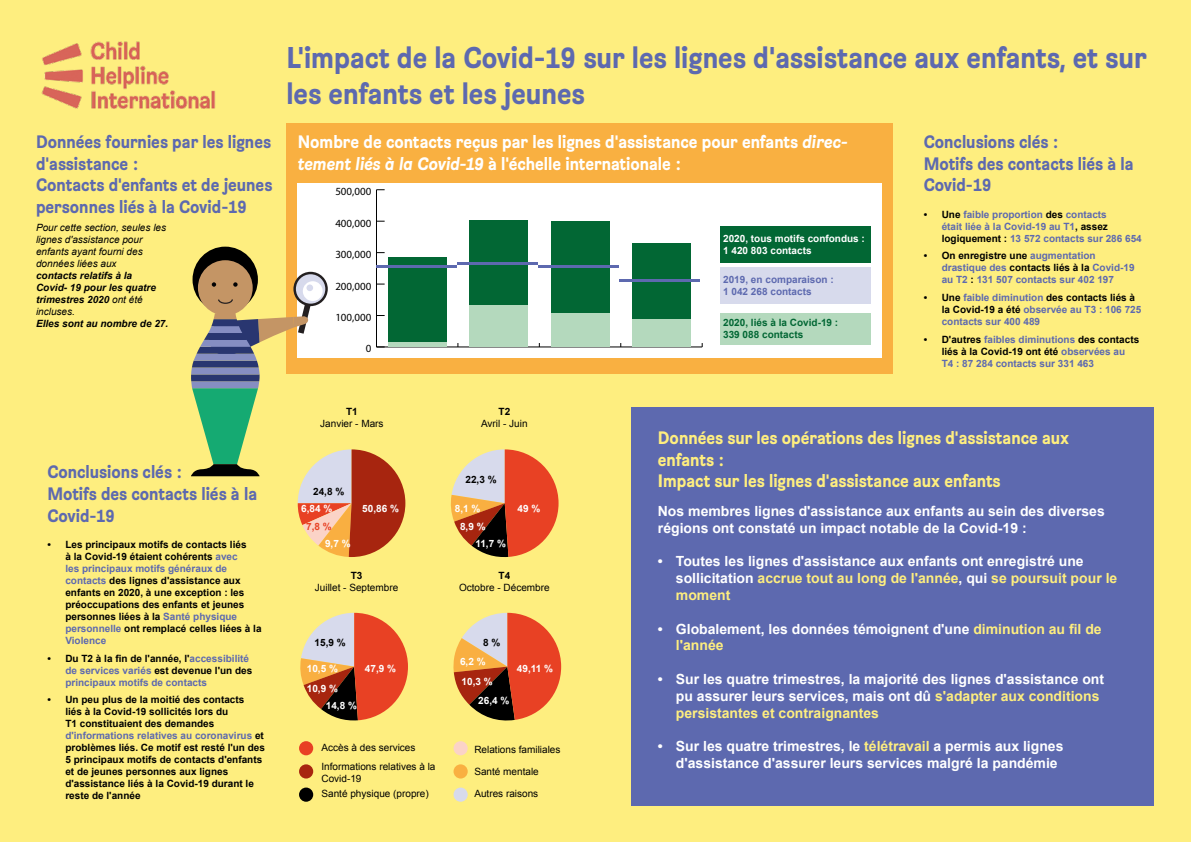
<style>
.page{position:relative;width:1191px;height:842px;background:#feee7f}
.page>*{position:absolute;margin:0;border:0;box-sizing:border-box;transform-origin:0 0}
.t1{font:700 30px/36px "Brezel Grotesk";color:#5d69af}
.t2{font:700 18px/21.6px "Brezel Grotesk";color:#5d69af}
.t3{font:700 18px/21.6px "Brezel Grotesk";color:#fff}
.t4{font:700 18px/21.6px "Brezel Grotesk";color:#feee7f}
.t5{font:700 14px/16.8px "Arial";color:#fff}
.t6{font:11px "Myriad Pro";color:#000}
.t7{font:700 10px/12px "Arial";color:#000}
.t8{font:700 10px/12px "Arial";color:#5d69af}
.t9{font:10px/12px "Arial";color:#000}
.t10{font:700 10px/12px "Arial";color:#fff}
.t11{font:italic 700 10px/12px "Arial";color:#000}
.t12{font:italic 10px/12px "Arial";color:#000}
.t13{font:700 10px/12px "Arial";color:#026734}
.t14{font:700 10px "Arial";color:#e84124}
.s1{font-weight:400}
.s2{font-style:italic}
.s3{color:#000}
.s4{color:#5d69af}
.s5{color:#feee7f}
</style>
<div class="page">
<div style="left:286px;top:123px;width:607px;height:251px;background:#f9b041"></div>
<div style="left:297px;top:183px;width:584px;height:174px;background:#fff"></div>
<hr style="left:376px;top:347px;width:326px;height:1px;background:#000">
<hr style="left:376px;top:190px;width:1px;height:157px;background:#000">
<div style="left:388px;top:257px;width:58px;height:86px;background:#026734"></div>
<div style="left:469px;top:220px;width:59px;height:86px;background:#026734"></div>
<div style="left:551px;top:221px;width:58px;height:92px;background:#026734"></div>
<div style="left:632px;top:243px;width:59px;height:76px;background:#026734"></div>
<hr style="left:388px;top:343px;width:58px;height:4px;background:#b4d9bd">
<div style="left:469px;top:306px;width:59px;height:41px;background:#b4d9bd"></div>
<div style="left:551px;top:313px;width:58px;height:34px;background:#b4d9bd"></div>
<div style="left:632px;top:319px;width:59px;height:28px;background:#b4d9bd"></div>
<hr style="left:376px;top:265px;width:80px;height:3px;background:#5d69af">
<hr style="left:457px;top:262px;width:80px;height:3px;background:#5d69af">
<hr style="left:538px;top:265px;width:80px;height:3px;background:#5d69af">
<hr style="left:619px;top:279px;width:80px;height:3px;background:#5d69af">
<div style="left:720px;top:226px;width:150px;height:36px;background:#026734"></div>
<div style="left:720px;top:267px;width:150px;height:36px;background:#d7daec"></div>
<div style="left:720px;top:313px;width:150px;height:31px;background:#b4d9bd"></div>
<svg style="left:300px;top:613px;width:108px;height:108px"></svg>
<svg style="left:453px;top:613px;width:108px;height:108px"></svg>
<div style="left:631px;top:408px;width:523px;height:398px;background:#5d69af"></div>
<img style="left:41px;top:41px;width:175px;height:68px">
<svg style="left:451px;top:449px;width:107px;height:109px"></svg>
<div style="left:192px;top:247px;width:66px;height:65px;background:#000;border-radius:50%"></div>
<div style="left:198px;top:260px;width:55px;height:55px;background:#c49565;border-radius:50%"></div>
<svg style="left:233px;top:282px;width:5px;height:5px"></svg>
<svg style="left:212px;top:282px;width:4px;height:5px"></svg>
<svg style="left:191px;top:296px;width:214px;height:261px"></svg>
<svg style="left:295px;top:273px;width:31px;height:32px"></svg>
<div style="left:293px;top:272px;width:35px;height:34px;border:2px solid #231f20;border-radius:50%"></div>
<div style="left:303px;top:281px;width:20px;height:20px;background:#fff;border-radius:50%"></div>
<div style="left:306px;top:284px;width:7px;height:7px;background:#d7daec;border-radius:50%"></div>
<div style="left:299px;top:764px;width:14px;height:14px;background:#a7250f;border-radius:50%"></div>
<div style="left:299px;top:787px;width:14px;height:15px;background:#000;border-radius:50%"></div>
<div style="left:299px;top:741px;width:14px;height:14px;background:#e84124;border-radius:50%"></div>
<div style="left:453px;top:741px;width:15px;height:14px;background:#fbd3c7;border-radius:50%"></div>
<div style="left:453px;top:764px;width:15px;height:14px;background:#f9b041;border-radius:50%"></div>
<div style="left:453px;top:787px;width:15px;height:15px;background:#d7daec;border-radius:50%"></div>
<h2 class="t2" style="left:36px;top:131px;width:238px">Données fournies par les lignes d'assistance :<br>Contacts d'enfants et de jeunes personnes liés à la Covid-19</h2>
<p class="t12" style="left:36px;top:221px;width:132px">Pour cette section, seules les lignes d'assistance pour enfants ayant fourni des données liées aux</p>
<p class="t11" style="left:36px;top:269px;width:122px">contacts relatifs à la<br>Covid- 19 pour les quatre trimestres 2020 <span class="s1">ont été incluses.</span></p>
<p class="t11" style="left:36px;top:317px;width:134px">Elles sont au nombre de 27.</p>
<h1 class="t1" style="left:286px;top:39px;width:861px">L'impact de la Covid-19 sur les lignes d'assistance aux enfants, et sur les enfants et les jeunes</h1>
<h2 class="t3" style="left:298px;top:131px;width:551px">Nombre de contacts reçus par les lignes d'assistance pour enfants <span class="s2">direc&shy;tement liés à la Covid-19</span> à l'échelle internationale :</h2>
<h2 class="t2" style="left:923px;top:131px;width:211px">Conclusions clés :<br>Motifs des contacts liés à la<br>Covid-19</h2>
<p class="t8" style="left:941px;top:209px;width:202px;text-indent:-18px"><span class="s3">• Une</span> faible proportion <span class="s3">des</span> contacts<br>était liée à la Covid-19 au T1<span class="s3">, assez logiquement :</span> 13 572 contacts sur 286 654</p>
<p class="t8" style="left:941px;top:250px;width:194px;text-indent:-18px"><span class="s3">• On enregistre une</span> augmentation drastique des <span class="s3">contacts liés à la</span> Covid-19 au T2 <span class="s3">:</span> 131 507 contacts sur 402 197</p>
<p class="t8" style="left:941px;top:292px;width:201px;text-indent:-18px"><span class="s3">• Une</span> faible diminution <span class="s3">des contacts liés à la Covid-19 a été</span> observée au T3 : 106 725 contacts sur 400 489</p>
<p class="t8" style="left:941px;top:334px;width:199px;text-indent:-18px"><span class="s3">• D'autres</span> faibles diminutions <span class="s3">des contacts liés à la Covid-19 ont été</span> observées au<br>T4 : 87 284 contacts sur 331 463</p>
<p class="t6" style="left:335px;top:185px;width:38px">500,000</p>
<p class="t6" style="left:335px;top:216px;width:38px">400,000</p>
<p class="t10" style="left:723px;top:233px;width:143px">2020, tous motifs confondus :<br>1 420 803 contacts</p>
<p class="t8" style="left:723px;top:274px;width:112px">2019, en comparaison :<br>1 042 268 contacts</p>
<p class="t13" style="left:723px;top:317px;width:117px">2020, liés à la Covid-19 :<br>339 088 contacts</p>
<p class="t6" style="left:335px;top:248px;width:38px">300,000</p>
<p class="t6" style="left:335px;top:279px;width:38px">200,000</p>
<p class="t6" style="left:335px;top:311px;width:38px">100,000</p>
<p class="t6" style="left:366px;top:342px;width:7px">0</p>
<h2 class="t2" style="left:47px;top:461px;width:211px">Conclusions clés :<br>Motifs des contacts liés à la<br>Covid-19</h2>
<p class="t7" style="left:65px;top:539px;width:198px;text-indent:-18px">• Les principaux motifs de contacts liés<br>à la Covid-19 étaient cohérents <span class="s4">avec<br>les principaux motifs généraux de contacts</span> des lignes d'assistance aux enfants en 2020, à une exception : les préoccupations des enfants et jeunes personnes liées à la <span class="s4">Santé physique personnelle</span> ont remplacé celles liées à la <span class="s4">Violence</span></p>
<p class="t8" style="left:65px;top:652px;width:188px;text-indent:-18px"><span class="s3">• Du T2 à la fin de l'année, l'</span>accessibilité de services variés <span class="s3">est devenue l'un des </span>principaux motifs de contacts</p>
<p class="t7" style="left:65px;top:694px;width:201px;text-indent:-18px">• Un peu plus de la moitié des contacts<br>liés à la Covid-19 sollicités lors du<br>T1 constituaient des demandes <span class="s4">d'informations relatives au coronavirus</span> et problèmes liés. Ce motif est resté l'un des 5 principaux motifs de contacts d'enfants et de jeunes personnes aux lignes d'assistance liés à la Covid-19 durant le reste de l'année</p>
<p class="t7" style="left:346px;top:406px;width:13px">T1</p>
<p class="t9" style="left:320px;top:418px;width:65px">Janvier - Mars</p>
<p class="t7" style="left:498px;top:406px;width:13px">T2</p>
<p class="t9" style="left:481px;top:418px;width:48px">Avril - Juin</p>
<p class="t7" style="left:465px;top:474px;width:33px">22,3 %</p>
<p class="t7" style="left:313px;top:485px;width:33px">24,8 %</p>
<p class="t10" style="left:301px;top:503px;width:33px">6,84 %</p>
<p class="t10" style="left:362px;top:503px;width:38px">50,86 %</p>
<p class="t10" style="left:455px;top:503px;width:27px">8,1 %</p>
<p class="t10" style="left:517px;top:503px;width:24px">49 %</p>
<p class="t14" style="left:306px;top:520px;width:27px">7,8 %</p>
<p class="t10" style="left:460px;top:521px;width:27px">8,9 %</p>
<p class="t10" style="left:325px;top:538px;width:27px">9,7 %</p>
<p class="t7" style="left:351px;top:569px;width:13px">T3</p>
<p class="t9" style="left:315px;top:581px;width:85px">Juillet - Septembre</p>
<p class="t10" style="left:475px;top:538px;width:32px">11,7 %</p>
<p class="t7" style="left:498px;top:569px;width:13px">T4</p>
<p class="t9" style="left:459px;top:581px;width:92px">Octobre - Décembre</p>
<p class="t7" style="left:314px;top:637px;width:33px">15,9 %</p>
<p class="t7" style="left:483px;top:637px;width:19px">8 %</p>
<p class="t10" style="left:307px;top:663px;width:33px">10,5 %</p>
<p class="t10" style="left:307px;top:683px;width:33px">10,9 %</p>
<p class="t10" style="left:326px;top:700px;width:33px">14,8 %</p>
<p class="t10" style="left:460px;top:655px;width:27px">6,2 %</p>
<p class="t10" style="left:365px;top:662px;width:33px">47,9 %</p>
<p class="t10" style="left:517px;top:663px;width:38px">49,11 %</p>
<p class="t10" style="left:461px;top:675px;width:33px">10,3 %</p>
<p class="t10" style="left:478px;top:695px;width:33px">26,4 %</p>
<p class="t9" style="left:321px;top:742px;width:95px">Accès à des services</p>
<p class="t9" style="left:474px;top:744px;width:88px">Relations familiales</p>
<p class="t9" style="left:474px;top:766px;width:66px">Santé mentale</p>
<p class="t9" style="left:321px;top:787px;width:109px">Santé physique (propre)</p>
<p class="t9" style="left:321px;top:761px;width:115px">Informations relatives à la<br>Covid-19</p>
<p class="t9" style="left:474px;top:787px;width:65px">Autres raisons</p>
<h2 class="t4" style="left:658px;top:427px;width:413px">Données sur les opérations des lignes d'assistance aux enfants :<br>Impact sur les lignes d'assistance aux enfants</h2>
<h3 class="t5" style="left:658px;top:503px;width:448px">Nos membres lignes d'assistance aux enfants au sein des diverses régions ont constaté un impact notable de la Covid-19 :</h3>
<h3 class="t5" style="left:676px;top:554px;width:443px;text-indent:-18px">• Toutes les lignes d'assistance aux enfants ont enregistré une sollicitation <span class="s5">accrue tout au long de l'année</span>, qui <span class="s5">se poursuit pour le moment</span></h3>
<h3 class="t5" style="left:676px;top:621px;width:427px;text-indent:-18px">• Globalement, les données témoignent d'une <span class="s5">diminution au fil de l'année</span></h3>
<h3 class="t5" style="left:676px;top:671px;width:430px;text-indent:-18px">• Sur les quatre trimestres, la majorité des lignes d'assistance ont pu assurer leurs services, mais ont dû <span class="s5">s'adapter aux conditions persistantes et contraignantes</span></h3>
<h3 class="t5" style="left:676px;top:738px;width:389px;text-indent:-18px">• Sur les quatre trimestres, le <span class="s5">télétravail</span> a permis aux lignes d'assistance d'assurer leurs services malgré la pandémie</h3>
</div>
